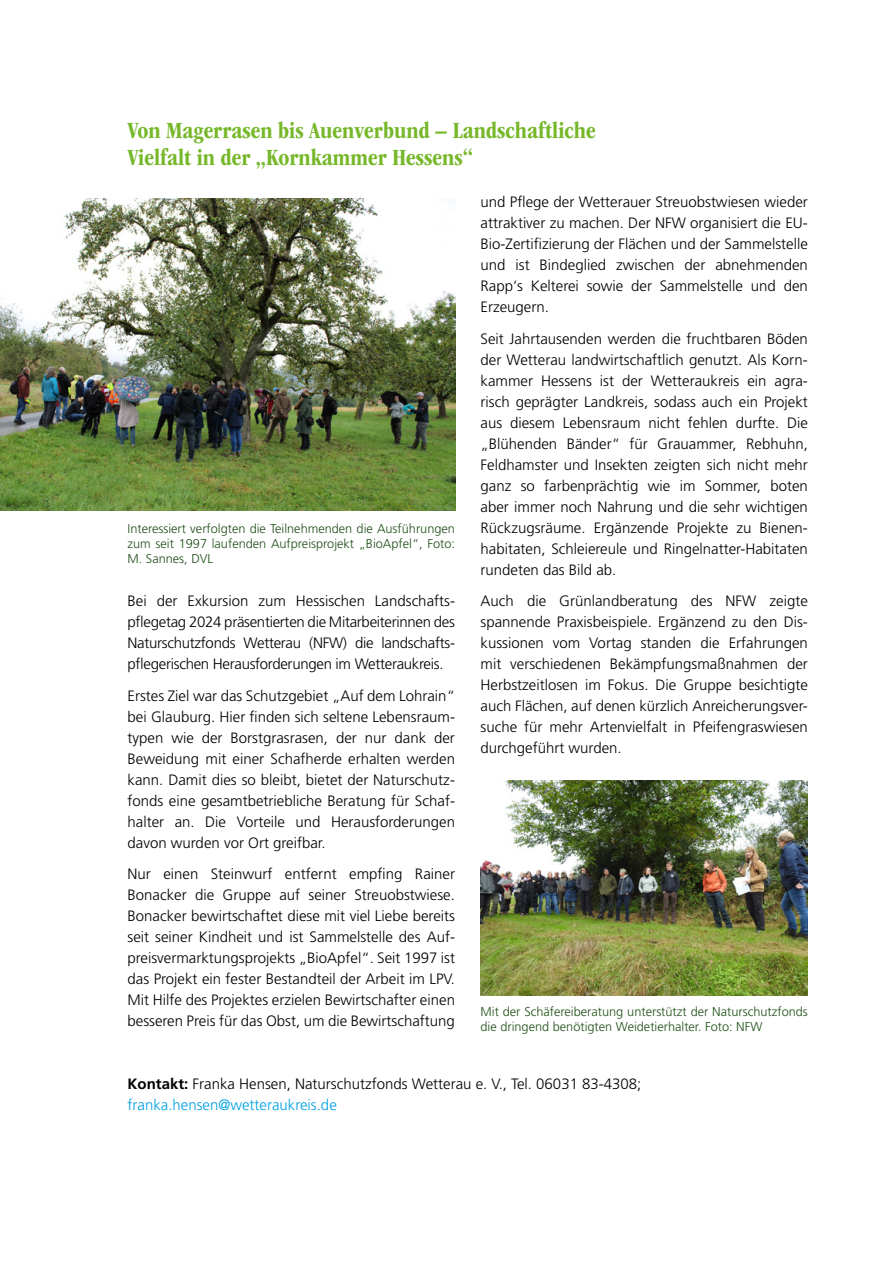
<style>
.page{position:relative;width:893px;height:1263px;background:#fff}
.page>*{position:absolute;margin:0;border:0;box-sizing:border-box;transform-origin:0 0}
.H3_ohne_Inhalt{font:700 condensed 24px/27px "ITC Garamond Std";color:#76b82a}
.LT_2-Sp{font:300 15px/21px "Frutiger LT Std";color:#000;text-align:justify}
.LT_1-Sp_Kontakt{font:300 15px/21px "Frutiger LT Std";color:#000}
.BU_-_grün_2sp{font:300 12.75px/15.3px "Frutiger LT Std";color:#205118;text-align:justify}
.s1{font-weight:700}
.s2{color:#009fe3}
</style>
<div class="page">
<img style="left:0;top:199px;width:456px;height:312px">
<img style="left:480px;top:781px;width:328px;height:214px">
<h1 class="H3_ohne_Inhalt" style="left:128px;top:117px;width:470px">Von Magerrasen bis Auenverbund – Landschaftliche<br>Vielfalt in der „Kornkammer Hessens“</h1>
<p class="BU_-_grün_2sp" style="left:128px;top:521px;width:329px">Interessiert verfolgten die Teilnehmenden die Ausführungen zum seit 1997 laufenden Aufpreisprojekt „BioApfel“, Foto:<br>M. Sannes, DVL</p>
<p class="LT_2-Sp" style="left:128px;top:591px;width:329px">Bei der Exkursion zum Hessischen Landschafts&shy;pflegetag 2024 präsentierten die Mitarbeiterinnen des Naturschutzfonds Wetterau (NFW) die landschafts&shy;pflegerischen Herausforderungen im Wetteraukreis.</p>
<p class="LT_2-Sp" style="left:128px;top:685px;width:329px">Erstes Ziel war das Schutzgebiet „Auf dem Lohrain“ bei Glauburg. Hier finden sich seltene Lebensraum&shy;typen wie der Borstgrasrasen, der nur dank der Beweidung mit einer Schafherde erhalten werden kann. Damit dies so bleibt, bietet der Naturschutz&shy;fonds eine gesamtbetriebliche Beratung für Schaf&shy;halter an. Die Vorteile und Herausforderungen davon wurden vor Ort greifbar.</p>
<p class="LT_2-Sp" style="left:128px;top:864px;width:329px">Nur einen Steinwurf entfernt empfing Rainer Bonacker die Gruppe auf seiner Streuobstwiese.<br>Bonacker bewirtschaftet diese mit viel Liebe bereits seit seiner Kindheit und ist Sammelstelle des Auf&shy;preisvermarktungsprojekts „BioApfel“. Seit 1997 ist das Projekt ein fester Bestandteil der Arbeit im LPV.<br>Mit Hilfe des Projektes erzielen Bewirtschafter einen besseren Preis für das Obst, um die Bewirtschaftung</p>
<p class="LT_2-Sp" style="left:480px;top:192px;width:329px">und Pflege der Wetterauer Streuobstwiesen wieder attraktiver zu machen. Der NFW organisiert die EU-Bio-Zertifizierung der Flächen und der Sammelstelle und ist Bindeglied zwischen der abnehmenden Rapp‘s Kelterei sowie der Sammelstelle und den Erzeugern.</p>
<p class="LT_2-Sp" style="left:480px;top:328px;width:329px">Seit Jahrtausenden werden die fruchtbaren Böden der Wetterau landwirtschaftlich genutzt. Als Korn&shy;kammer Hessens ist der Wetteraukreis ein agra&shy;risch geprägter Landkreis, sodass auch ein Projekt aus diesem Lebensraum nicht fehlen durfte. Die „Blühenden Bänder“ für Grauammer, Rebhuhn, Feldhamster und Insekten zeigten sich nicht mehr ganz so farbenprächtig wie im Sommer, boten aber immer noch Nahrung und die sehr wichtigen Rückzugsräume. Ergänzende Projekte zu Bienen&shy;habitaten, Schleiereule und Ringelnatter-Habitaten rundeten das Bild ab.</p>
<p class="LT_2-Sp" style="left:480px;top:591px;width:329px">Auch die Grünlandberatung des NFW zeigte spannende Praxisbeispiele. Ergänzend zu den Dis&shy;kussionen vom Vortag standen die Erfahrungen mit verschiedenen Bekämpfungsmaßnahmen der Herbstzeitlosen im Fokus. Die Gruppe besichtigte auch Flächen, auf denen kürzlich Anreicherungsver&shy;suche für mehr Artenvielfalt in Pfeifengraswiesen durchgeführt wurden.</p>
<p class="BU_-_grün_2sp" style="left:480px;top:1004px;width:329px">Mit der Schäfereiberatung unterstützt der Naturschutzfonds die dringend benötigten Weidetierhalter. Foto: NFW</p>
<p class="LT_1-Sp_Kontakt" style="left:128px;top:1074px;width:515px"><span class="s1">Kontakt:</span> Franka Hensen, Naturschutzfonds Wetterau e. V., Tel. 06031 83-4308; <span class="s2">franka.hensen@wetteraukreis.de</span></p>
</div>
